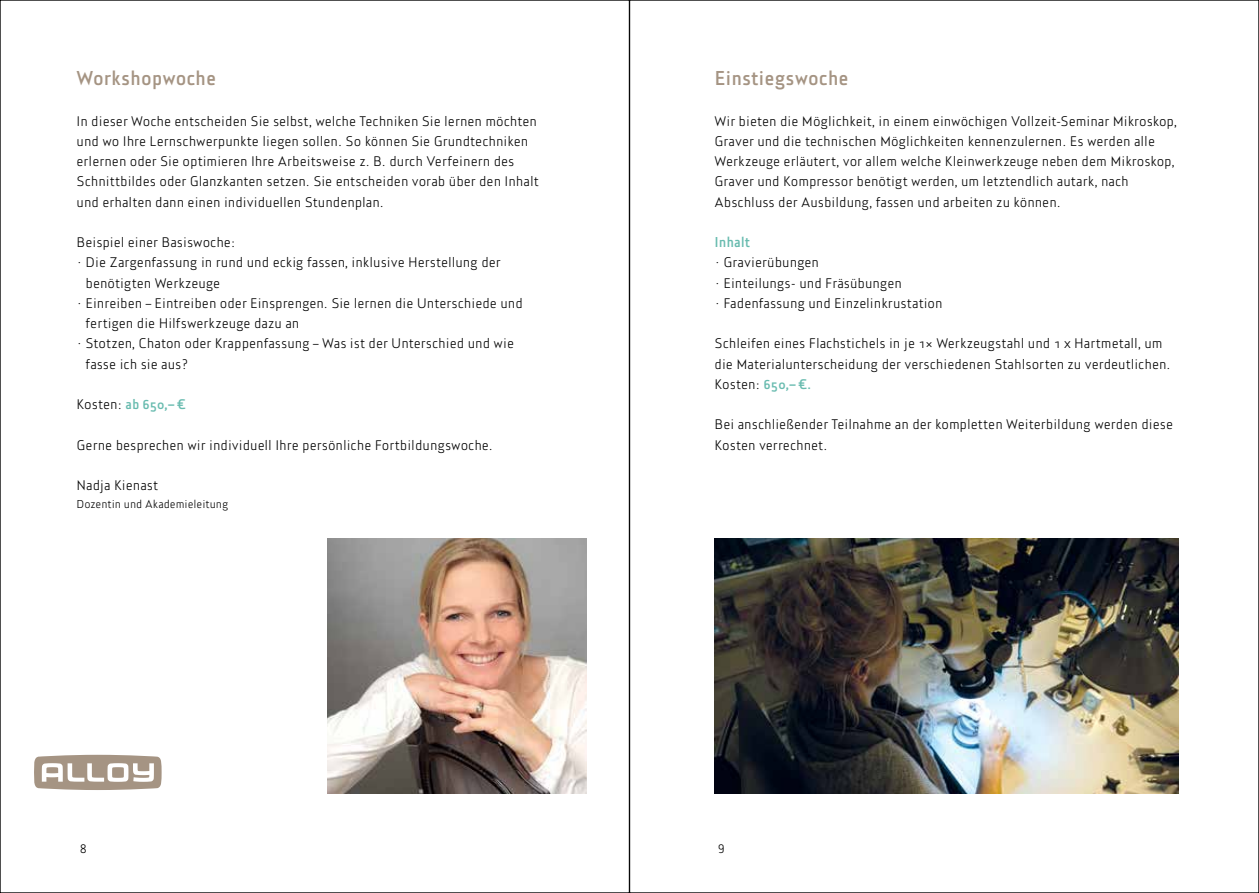
<style>
.page{position:relative;width:1259px;height:893px;background:#fff}
.page>*{position:absolute;margin:0;border:0;box-sizing:border-box;transform-origin:0 0}
.t1{font:700 21px "Casa Pro";color:#a59483}
.t2{font:700 15px "Casa Pro";color:#68bbaf}
.t3{font:300 14.55px/20.2px "Casa Pro";color:#000}
.t4{font:700 14.55px "Casa Pro";color:#68bbaf}
.t5{font:300 13.05px "Casa Pro";color:#000}
.t6{font:300 12px "Casa Pro";color:#000}
.s1{font-weight:300;color:#000}
.s2{font-weight:700;color:#68bbaf}
</style>
<div class="page">
<img style="left:714px;top:539px;width:464px;height:255px">
<img style="left:327px;top:538px;width:260px;height:256px">
<svg style="left:34px;top:755px;width:128px;height:35px"></svg>
<h1 class="t1" style="left:77px;top:66px;width:141px">Workshopwoche</h1>
<p class="t3" style="left:77px;top:111px;width:463px">In dieser Woche entscheiden Sie selbst, welche Techniken Sie lernen möchten und wo Ihre Lernschwerpunkte liegen sollen. So können Sie Grundtechniken erlernen oder Sie optimieren Ihre Arbeitsweise z. B. durch Verfeinern des Schnittbildes oder Glanzkanten setzen. Sie entscheiden vorab über den Inhalt und erhalten dann einen individuellen Stundenplan.</p>
<p class="t3" style="left:77px;top:232px;width:160px">Beispiel einer Basiswoche:</p>
<p class="t3" style="left:86px;top:252px;width:417px;text-indent:-9px">• Die Zargenfassung in rund und eckig fassen, inklusive Herstellung der benötigten Werkzeuge</p>
<p class="t3" style="left:86px;top:293px;width:439px;text-indent:-9px">• Einreiben – Eintreiben oder Einsprengen. Sie lernen die Unterschiede und fertigen die Hilfswerkzeuge dazu an</p>
<p class="t3" style="left:86px;top:333px;width:430px;text-indent:-9px">• Stotzen, Chaton oder Krappenfassung – Was ist der Unterschied und wie fasse ich sie aus?</p>
<p class="t4" style="left:77px;top:396px;width:111px"><span class="s1">Kosten:</span> ab 650,– €</p>
<p class="t3" style="left:77px;top:435px;width:418px">Gerne besprechen wir individuell Ihre persönliche Fortbildungswoche.</p>
<p class="t3" style="left:77px;top:475px;width:83px">Nadja Kienast</p>
<p class="t6" style="left:77px;top:497px;width:153px">Dozentin und Akademieleitung</p>
<h1 class="t1" style="left:714px;top:66px;width:135px">Einstiegswoche</h1>
<p class="t3" style="left:714px;top:111px;width:464px">Wir bieten die Möglichkeit, in einem einwöchigen Vollzeit-Seminar Mikroskop, Graver und die technischen Möglichkeiten kennenzulernen. Es werden alle Werkzeuge erläutert, vor allem welche Kleinwerkzeuge neben dem Mikroskop, Graver und Kompressor benötigt werden, um letztendlich autark, nach Abschluss der Ausbildung, fassen und arbeiten zu können.</p>
<p class="t2" style="left:714px;top:233px;width:37px">Inhalt</p>
<p class="t3" style="left:714px;top:252px;width:229px">· Gravierübungen<br>· Einteilungs- und Fräsübungen<br>· Fadenfassung und Einzelinkrustation</p>
<p class="t3" style="left:714px;top:333px;width:457px">Schleifen eines Flachstichels in je 1× Werkzeugstahl und 1 x Hartmetall, um die Materialunterscheidung der verschiedenen Stahlsorten zu verdeutlichen.<br>Kosten: <span class="s2">650,– €.</span></p>
<p class="t3" style="left:714px;top:414px;width:460px">Bei anschließender Teilnahme an der kompletten Weiterbildung werden diese<br>Kosten verrechnet.</p>
<p class="t5" style="left:80px;top:841px;width:9px">8</p>
<p class="t5" style="left:718px;top:841px;width:9px">9</p>
</div>
